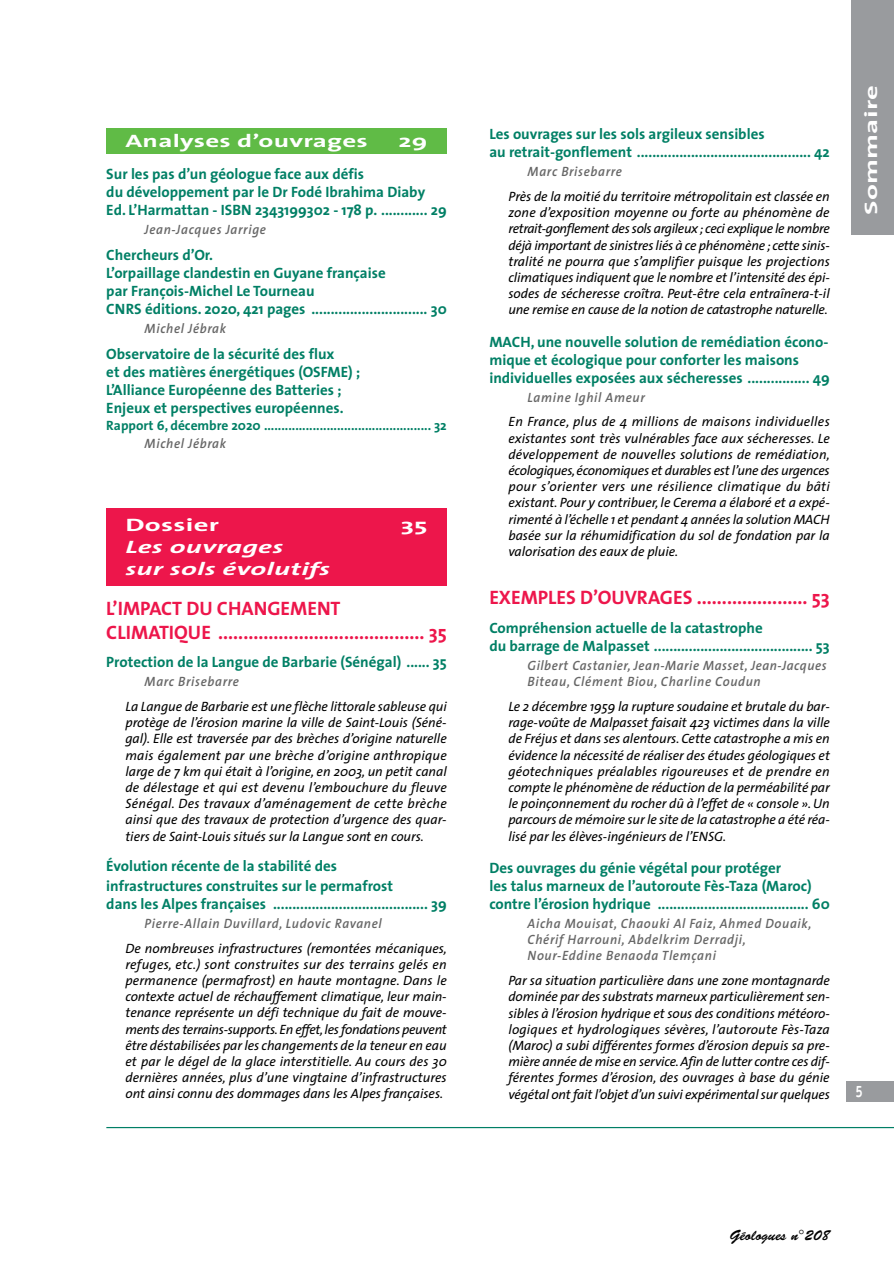
<style>
.page{position:relative;width:894px;height:1263px;background:#fff}
.page>*{position:absolute;margin:0;border:0;box-sizing:border-box;transform-origin:0 0}
.t1{font:700 19.5px/23.4px "The Sans";color:#ed164b}
.t2{font:italic 700 18px/21.6px "The Sans";letter-spacing:.01em;color:#fff;scale:1.6 1}
.t3{font:700 18px "The Sans";letter-spacing:.01em;color:#fff;scale:1.5 1}
.t4{font:700 18px "The Sans";letter-spacing:.01em;color:#fff;scale:1.6 1}
.t5{font:700 16.5px "Officina Sans";color:#fff;scale:.8 1}
.t6{font:700 15px/18px "The Sans";color:#007f65}
.t7{font:15px "Brush Script";color:#000}
.t8{font:italic 13.5px/16.2px "The Sans";letter-spacing:-.005em;color:#000;text-align:justify}
.t9{font:italic 600 13.5px/16.2px "The Sans";letter-spacing:.05em;color:#666;scale:.95 1}
.t10{font:700 13.5px "The Sans";color:#007f65}
</style>
<div class="page">
<hr style="left:106px;top:1126px;width:787px;height:1px;background:#007f65">
<div style="left:846px;top:1080px;width:47px;height:21px;background:#999b9e"></div>
<div style="left:850px;top:0;width:43px;height:234px;background:#999b9e"></div>
<div style="left:106px;top:128px;width:340px;height:25px;background:#60bb46"></div>
<div style="left:106px;top:508px;width:340px;height:77px;background:#ed164b"></div>
<h2 class="t3" style="left:125px;top:131px;width:163px">Analyses d’ouvrages</h2>
<h2 class="t3" style="left:398px;top:131px;width:21px">29</h2>
<p class="t6" style="left:106px;top:165px;width:342px">Sur les pas d’un géologue face aux défis<br>du développement par le Dr Fodé Ibrahima Diaby<br>Ed. L’Harmattan - ISBN 2343199302 - 178 p. ............ 29</p>
<p class="t9" style="left:144px;top:222px;width:129px">Jean-Jacques Jarrige</p>
<p class="t6" style="left:106px;top:246px;width:342px">Chercheurs d’Or.<br>L’orpaillage clandestin en Guyane française<br>par François-Michel Le Tourneau<br>CNRS éditions. 2020, 421 pages .............................. 30</p>
<p class="t9" style="left:144px;top:321px;width:87px">Michel Jébrak</p>
<p class="t6" style="left:106px;top:345px;width:255px">Observatoire de la sécurité des flux<br>et des matières énergétiques (OSFME) ; L’Alliance Européenne des Batteries ; Enjeux et perspectives européennes.</p>
<p class="t10" style="left:106px;top:418px;width:342px">Rapport 6, décembre 2020 ................................................ 32</p>
<p class="t9" style="left:144px;top:436px;width:87px">Michel Jébrak</p>
<h2 class="t4" style="left:125px;top:516px;width:60px">Dossier</h2>
<h2 class="t4" style="left:400px;top:516px;width:18px">35</h2>
<h2 class="t2" style="left:125px;top:536px;width:129px">Les ouvrages<br>sur sols évolutifs</h2>
<h1 class="t1" style="left:106px;top:597px;width:342px">L’IMPACT DU CHANGEMENT<br>CLIMATIQUE ......................................... 35</h1>
<p class="t6" style="left:106px;top:653px;width:342px">Protection de la Langue de Barbarie (Sénégal) ...... 35</p>
<p class="t9" style="left:144px;top:674px;width:101px">Marc Brisebarre</p>
<p class="t8" style="left:125px;top:699px;width:323px">La Langue de Barbarie est une flèche littorale sableuse qui protège de l’érosion marine la ville de Saint-Louis (Séné&shy;gal). Elle est traversée par des brèches d’origine naturelle mais également par une brèche d’origine anthropique large de 7 km qui était à l’origine, en 2003, un petit canal de délestage et qui est devenu l’embouchure du fleuve Sénégal. Des travaux d’aménagement de cette brèche ainsi que des travaux de protection d’urgence des quar&shy;tiers de Saint-Louis situés sur la Langue sont en cours.</p>
<p class="t6" style="left:106px;top:855px;width:288px;line-height:20.1px">Évolution récente de la stabilité des infrastructures construites sur le permafrost</p>
<p class="t6" style="left:106px;top:895px;width:342px">dans les Alpes françaises ........................................ 39</p>
<p class="t9" style="left:144px;top:916px;width:251px">Pierre-Allain Duvillard, Ludovic Ravanel</p>
<p class="t8" style="left:125px;top:941px;width:323px">De nombreuses infrastructures (remontées mécaniques, refuges, etc.) sont construites sur des terrains gelés en permanence (permafrost) en haute montagne. Dans le contexte actuel de réchauffement climatique, leur main&shy;tenance représente un défi technique du fait de mouve&shy;ments des terrains-supports. En effet,les fondations peuvent être déstabilisées par les changements de la teneur en eau et par le dégel de la glace interstitielle. Au cours des 30 dernières années, plus d’une vingtaine d’infrastructures ont ainsi connu des dommages dans les Alpes françaises.</p>
<p class="t6" style="left:489px;top:126px;width:342px">Les ouvrages sur les sols argileux sensibles<br>au retrait-gonflement ............................................. 42</p>
<p class="t9" style="left:527px;top:165px;width:101px">Marc Brisebarre</p>
<p class="t8" style="left:508px;top:190px;width:323px">Près de la moitié du territoire métropolitain est classée en zone d’exposition moyenne ou forte au phénomène de retrait-gonflement des sols argileux ; ceci explique le nombre déjà important de sinistres liés à ce phénomène ; cette sinis&shy;tralité ne pourra que s’amplifier puisque les projections climatiques indiquent que le nombre et l’intensité des épi&shy;sodes de sécheresse croîtra. Peut-être cela entraînera-t-il une remise en cause de la notion de catastrophe naturelle.</p>
<p class="t6" style="left:489px;top:333px;width:342px">MACH, une nouvelle solution de remédiation écono&shy;mique et écologique pour conforter les maisons individuelles exposées aux sécheresses ................ 49</p>
<p class="t9" style="left:527px;top:390px;width:125px">Lamine Ighil Ameur</p>
<p class="t8" style="left:508px;top:415px;width:323px">En France, plus de 4 millions de maisons individuelles existantes sont très vulnérables face aux sécheresses. Le développement de nouvelles solutions de remédiation, écologiques, économiques et durables est l’une des urgences pour s’orienter vers une résilience climatique du bâti existant. Pour y contribuer, le Cerema a élaboré et a expé&shy;rimenté à l’échelle 1 et pendant 4 années la solution MACH basée sur la réhumidification du sol de fondation par la valorisation des eaux de pluie.</p>
<h1 class="t1" style="left:489px;top:586px;width:342px">EXEMPLES D’OUVRAGES ...................... 53</h1>
<p class="t6" style="left:489px;top:619px;width:342px">Compréhension actuelle de la catastrophe<br>du barrage de Malpasset ......................................... 53</p>
<p class="t9" style="left:527px;top:658px;width:316px">Gilbert Castanier, Jean-Marie Masset, Jean-Jacques<br>Biteau, Clément Biou, Charline Coudun</p>
<p class="t8" style="left:508px;top:699px;width:323px">Le 2 décembre 1959 la rupture soudaine et brutale du bar&shy;rage-voûte de Malpasset faisait 423 victimes dans la ville de Fréjus et dans ses alentours. Cette catastrophe a mis en évidence la nécessité de réaliser des études géologiques et géotechniques préalables rigoureuses et de prendre en compte le phénomène de réduction de la perméabilité par le poinçonnement du rocher dû à l’effet de « console ». Un parcours de mémoire sur le site de la catastrophe a été réa&shy;lisé par les élèves-ingénieurs de l’ENSG.</p>
<p class="t6" style="left:489px;top:859px;width:342px">Des ouvrages du génie végétal pour protéger<br>les talus marneux de l’autoroute Fès-Taza (Maroc) contre l’érosion hydrique ....................................... 60</p>
<p class="t9" style="left:527px;top:916px;width:300px">Aicha Mouisat, Chaouki Al Faiz, Ahmed Douaik,<br>Chérif Harrouni, Abdelkrim Derradji,<br>Nour-Eddine Benaoda Tlemçani</p>
<p class="t8" style="left:508px;top:973px;width:323px">Par sa situation particulière dans une zone montagnarde dominée par des substrats marneux particulièrement sen&shy;sibles à l’érosion hydrique et sous des conditions météoro&shy;logiques et hydrologiques sévères, l’autoroute Fès-Taza (Maroc) a subi différentes formes d’érosion depuis sa pre&shy;mière année de mise en service. Afin de lutter contre ces dif&shy;férentes formes d’érosion, des ouvrages à base du génie végétal ont fait l’objet d’un suivi expérimental sur quelques</p>
<h2 class="t4" style="left:861px;top:215px;width:83px;rotate:-90deg">Sommaire</h2>
<p class="t5" style="left:855px;top:1085px;width:11px">5</p>
<p class="t7" style="left:729px;top:1230px;width:102px">Géologues n 208</p>
</div>
